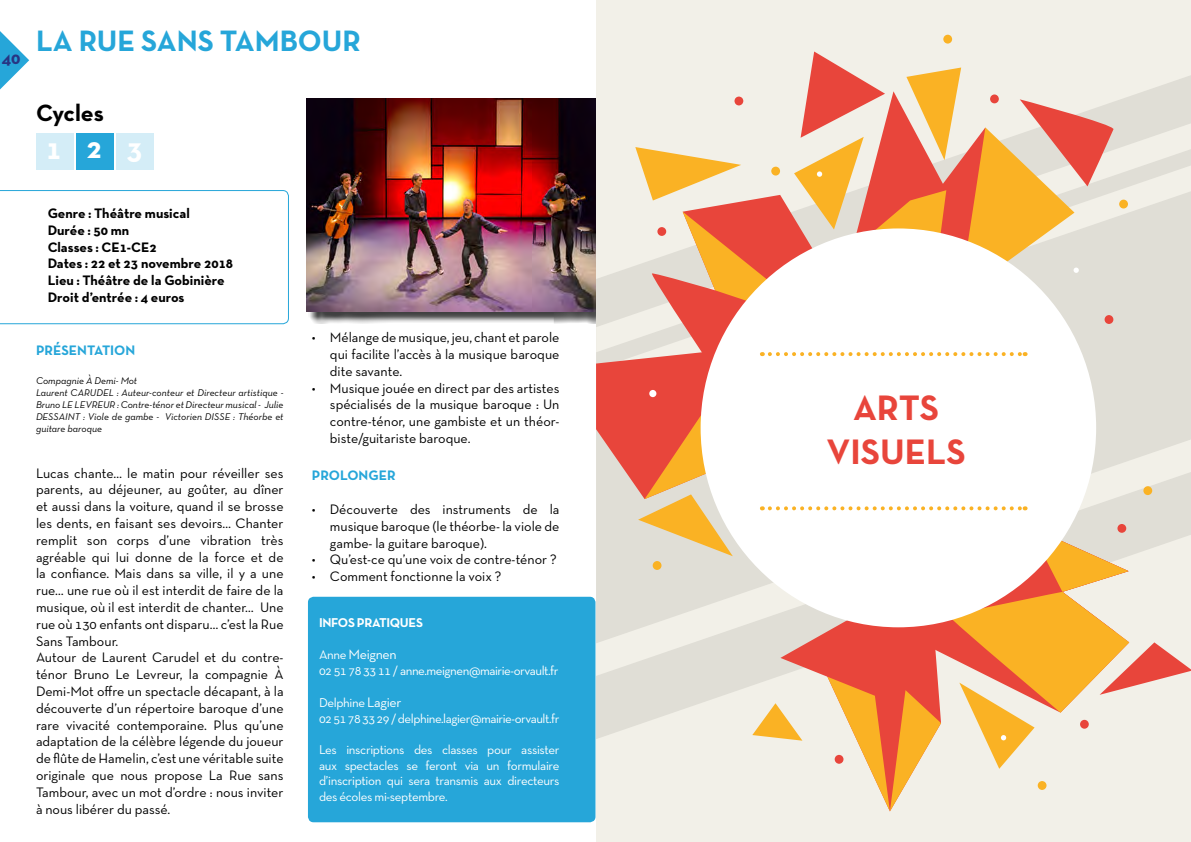
<style>
.page{position:relative;width:1191px;height:842px;background:#fff}
.page>*{position:absolute;margin:0;border:0;box-sizing:border-box;transform-origin:0 0}
.t1{font:700 36px/43.2px "Neutra Text TF";color:#e8453b;text-align:center}
.t2{font:700 30px "Neutra Text TF";color:#26a6d9}
.t3{font:700 30px "Neutra Text TF";color:#fff}
.t4{font:700 24px "Neutra Text TF";letter-spacing:-.005em;color:#000}
.t5{font:700 18px "Neutra Text TF";color:#283583}
.t6{font:14px/16.8px "Neutra Text TF";color:#000;text-align:justify}
.t7{font:700 14px/16.8px "Neutra Text TF";color:#000}
.t8{font:700 14px "Neutra Text TF";color:#26a6d9}
.t9{font:14px "Neutra Text TF";letter-spacing:-.025em;color:#fff}
.t10{font:13px/15.6px "Neutra Text TF";letter-spacing:-.035em;color:#fff}
.t11{font:700 13px "Neutra Text TF";letter-spacing:-.025em;color:#fff}
.t12{font:italic 10px/12px "Neutra Text TF";color:#000}
.s1{font-size:13px}
.s2{font-size:14px}
</style>
<div class="page">
<div style="left:36px;top:133px;width:37px;height:37px;background:#d4edf7"></div>
<div style="left:76px;top:133px;width:37px;height:37px;background:#26a6d9"></div>
<div style="left:117px;top:133px;width:37px;height:37px;background:#d4edf7"></div>
<div style="left:308px;top:597px;width:287px;height:225px;background:#26a6d9;border-radius:6px"></div>
<svg style="left:0;top:190px;width:289px;height:134px"></svg>
<div style="left:308px;top:100px;width:300px;height:223px;background:#000;opacity:.75"></div>
<img style="left:306px;top:98px;width:289px;height:213px">
<div style="left:596px;top:0;width:595px;height:842px;background:#f2f0e8"></div>
<div style="left:943px;top:35px;width:9px;height:9px;background:#fab224;border-radius:50%"></div>
<svg style="left:596px;top:52px;width:595px;height:759px"></svg>
<svg style="left:0;top:31px;width:29px;height:58px"></svg>
<p class="t5" style="left:2px;top:47px;width:20px">40</p>
<h2 class="t2" style="left:36px;top:22px;width:326px">LA RUE SANS TAMBOUR</h2>
<h3 class="t4" style="left:36px;top:98px;width:69px">Cycles</h3>
<h2 class="t3" style="left:46px;top:130px;width:98px">123</h2>
<p class="t7" style="left:48px;top:204px;width:187px">Genre : Théâtre musical<br>Durée : 50 mn<br>Classes : CE1-CE2<br>Dates : 22 et 23 novembre 2018<br>Lieu : Théâtre de la Gobinière<br>Droit d’entrée : 4 euros</p>
<p class="t8" style="left:36px;top:342px;width:101px">PRÉSENTATION</p>
<p class="t12" style="left:36px;top:374px;width:249px">Compagnie À Demi- Mot<br>Laurent CARUDEL : Auteur-conteur et Directeur artistique - Bruno LE LEVREUR : Contre-ténor et Directeur musical - Julie DESSAINT : Viole de gambe - Victorien DISSE : Théorbe et guitare baroque</p>
<p class="t6" style="left:36px;top:464px;width:249px;text-align:left">Lucas chante… le matin pour réveiller ses parents, au déjeuner, au goûter, au dîner et aussi dans la voiture, quand il se brosse les dents, en faisant ses devoirs… Chanter remplit son corps d’une vibration très agréable qui lui donne de la force et de la confiance. Mais dans sa ville, il y a une rue… une rue où il est interdit de faire de la musique, où il est interdit de chanter… Une rue où 130 enfants ont disparu… c’est la Rue Sans Tambour.<br>Autour de Laurent Carudel et du contre&shy;ténor Bruno Le Levreur, la compagnie À Demi-Mot offre un spectacle décapant, à la découverte d’un répertoire baroque d’une rare vivacité contemporaine. Plus qu’une adaptation de la célèbre légende du joueur de flûte de Hamelin, c’est une véritable suite originale que nous propose La Rue sans Tambour, avec un mot d’ordre : nous inviter à nous libérer du passé.</p>
<p class="t6" style="left:330px;top:329px;width:231px;text-indent:-18px">• Mélange de musique, jeu, chant et parole qui facilite l’accès à la musique baroque dite savante.</p>
<p class="t6" style="left:330px;top:379px;width:231px;text-indent:-18px">• Musique jouée en direct par des artistes spécialisés de la musique baroque : Un contre-ténor, une gambiste et un théor&shy;biste/guitariste baroque.</p>
<p class="t8" style="left:312px;top:467px;width:85px">PROLONGER</p>
<p class="t6" style="left:330px;top:501px;width:231px;text-indent:-18px">• Découverte des instruments de la musique baroque (le théorbe- la viole de gambe- la guitare baroque).</p>
<p class="t6" style="left:312px;top:551px;width:246px">• Qu’est-ce qu’une voix de contre-ténor ?</p>
<p class="t6" style="left:312px;top:568px;width:191px">• Comment fonctionne la voix ?</p>
<p class="t11" style="left:319px;top:614px;width:105px">INFOS PRATIQUES</p>
<p class="t9" style="left:319px;top:646px;width:79px"><span class="s1">Anne</span> Meignen</p>
<p class="t10" style="left:319px;top:662px;width:241px">02 51 78 33 11 / anne.meignen@mairie-orvault.fr</p>
<p class="t10" style="left:319px;top:695px;width:242px">Delphine <span class="s2">Lagier<br></span>02 51 78 33 29 / delphine.lagier@mairie-orvault.fr</p>
<p class="t10" style="left:319px;top:741px;width:242px;text-align:justify">Les inscriptions des classes pour assister aux spectacles se feront via un formulaire d’inscription qui sera transmis aux directeurs des écoles mi-septembre.</p>
<h1 class="t1" style="left:826px;top:386px;width:141px">ARTS<br>VISUELS</h1>
</div>
